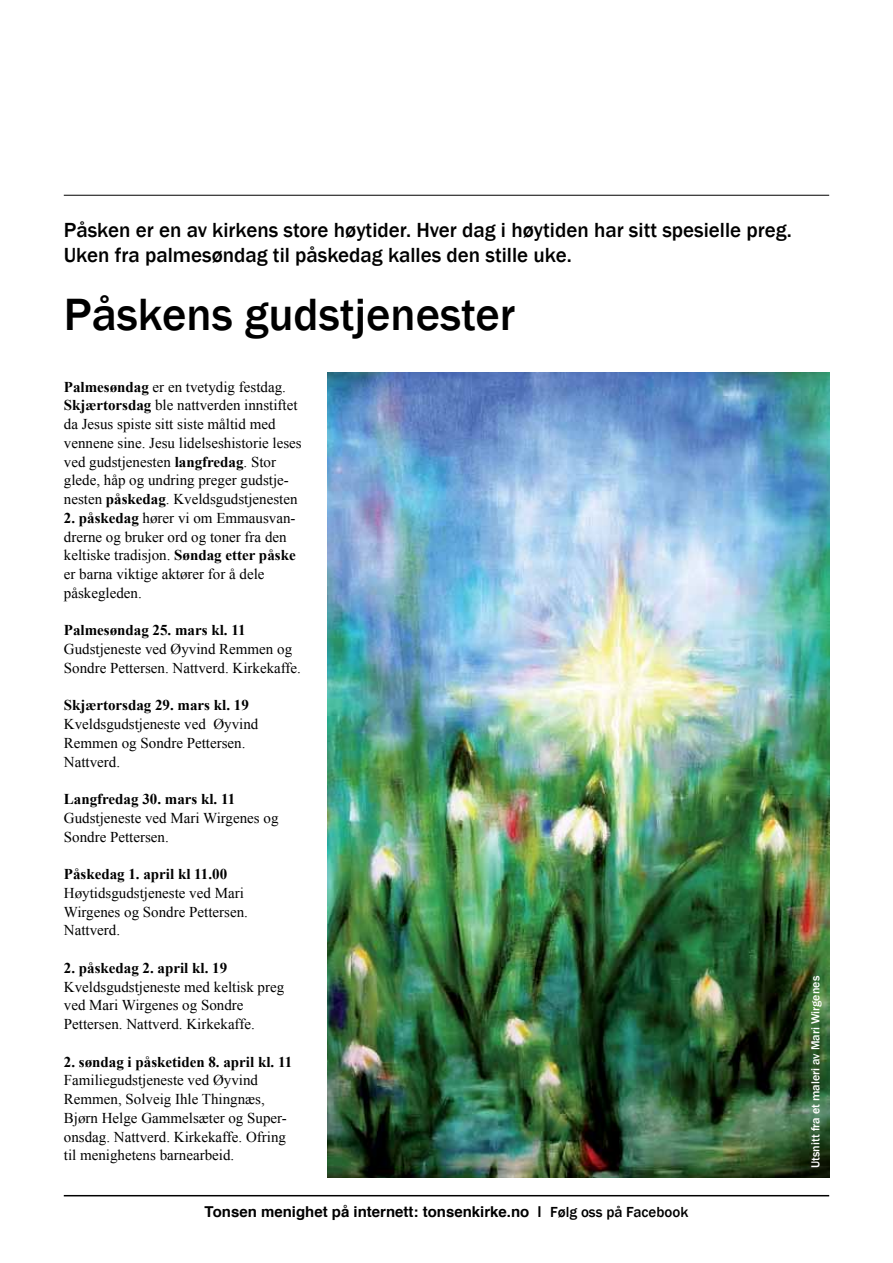
<style>
.page{position:relative;width:893px;height:1263px;background:#fff}
.page>*{position:absolute;margin:0;border:0;box-sizing:border-box;transform-origin:0 0}
.t1{font:500 46.5px "Franklin Gothic";color:#000}
.t2{font:500 21px/24.8px "Franklin Gothic";color:#000}
.t3{font:15px/18.8px "Times New Roman";color:#000}
.t4{font:700 15px "Times New Roman";color:#000}
.t5{font:700 15px "Helvetica";color:#000}
.t6{font:500 12px "Franklin Gothic";color:#fff}
.s1{font-weight:700}
.s2{font-family:"Franklin Gothic";font-weight:500}
</style>
<div class="page">
<img style="left:327px;top:372px;width:502px;height:806px">
<hr style="left:64px;top:1195px;width:765px;height:1px;background:#000">
<hr style="left:64px;top:195px;width:765px;height:1px;background:#000">
<h2 class="t2" style="left:64px;top:218px;width:729px">Påsken er en av kirkens store høytider. Hver dag i høytiden har sitt spesielle preg.<br>Uken fra palmesøndag til påskedag kalles den stille uke.</h2>
<h1 class="t1" style="left:64px;top:286px;width:453px">Påskens gudstjenester</h1>
<p class="t3" style="left:64px;top:377px;width:239px"><span class="s1">Palmesøndag</span> er en tvetydig festdag.<br><span class="s1">Skjærtorsdag</span> ble nattverden innstiftet da Jesus spiste sitt siste måltid med vennene sine. Jesu lidelseshistorie leses ved gudstjenesten <span class="s1">langfredag</span>. Stor glede, håp og undring preger gudstje&shy;nesten <span class="s1">påskedag</span>. Kveldsgudstjenesten</p>
<p class="t3" style="left:64px;top:508px;width:233px"><span class="s1">2. påskedag</span> hører vi om Emmausvan&shy;drerne og bruker ord og toner fra den keltiske tradisjon. <span class="s1">Søndag etter påske </span>er barna viktige aktører for å dele påskegleden.</p>
<p class="t4" style="left:64px;top:620px;width:183px">Palmesøndag 25. mars kl. 11</p>
<p class="t3" style="left:64px;top:639px;width:239px">Gudstjeneste ved Øyvind Remmen og<br>Sondre Pettersen. Nattverd. Kirkekaffe.</p>
<p class="t4" style="left:64px;top:695px;width:186px">Skjærtorsdag 29. mars kl. 19</p>
<p class="t3" style="left:64px;top:714px;width:196px">Kveldsgudstjeneste ved Øyvind<br>Remmen og Sondre Pettersen.<br>Nattverd.</p>
<p class="t4" style="left:64px;top:789px;width:173px">Langfredag 30. mars kl. 11</p>
<p class="t3" style="left:64px;top:808px;width:216px">Gudstjeneste ved Mari Wirgenes og<br>Sondre Pettersen.</p>
<p class="t4" style="left:64px;top:864px;width:165px">Påskedag 1. april kl 11.00</p>
<p class="t3" style="left:64px;top:883px;width:186px">Høytidsgudstjeneste ved Mari<br>Wirgenes og Sondre Pettersen.<br>Nattverd.</p>
<p class="t4" style="left:64px;top:957px;width:165px">2. påskedag 2. april kl. 19</p>
<p class="t3" style="left:64px;top:977px;width:222px">Kveldsgudstjeneste med keltisk preg ved Mari Wirgenes og Sondre<br>Pettersen. Nattverd. Kirkekaffe.</p>
<p class="t4" style="left:64px;top:1051px;width:230px">2. søndag i påsketiden 8. april kl. 11</p>
<p class="t3" style="left:64px;top:1071px;width:224px">Familiegudstjeneste ved Øyvind Remmen, Solveig Ihle Thingnæs, Bjørn Helge Gammelsæter og Super&shy;onsdag. Nattverd. Kirkekaffe. Ofring til menighetens barnearbeid.</p>
<p class="t5" style="left:205px;top:1199px;width:485px">Tonsen menighet på internett: tonsenkirke.no | <span class="s2">Følg oss på Facebook</span></p>
<p class="t6" style="left:808px;top:1168px;width:193px;rotate:-90deg">Utsnitt fra et maleri av Mari Wirgenes</p>
</div>
